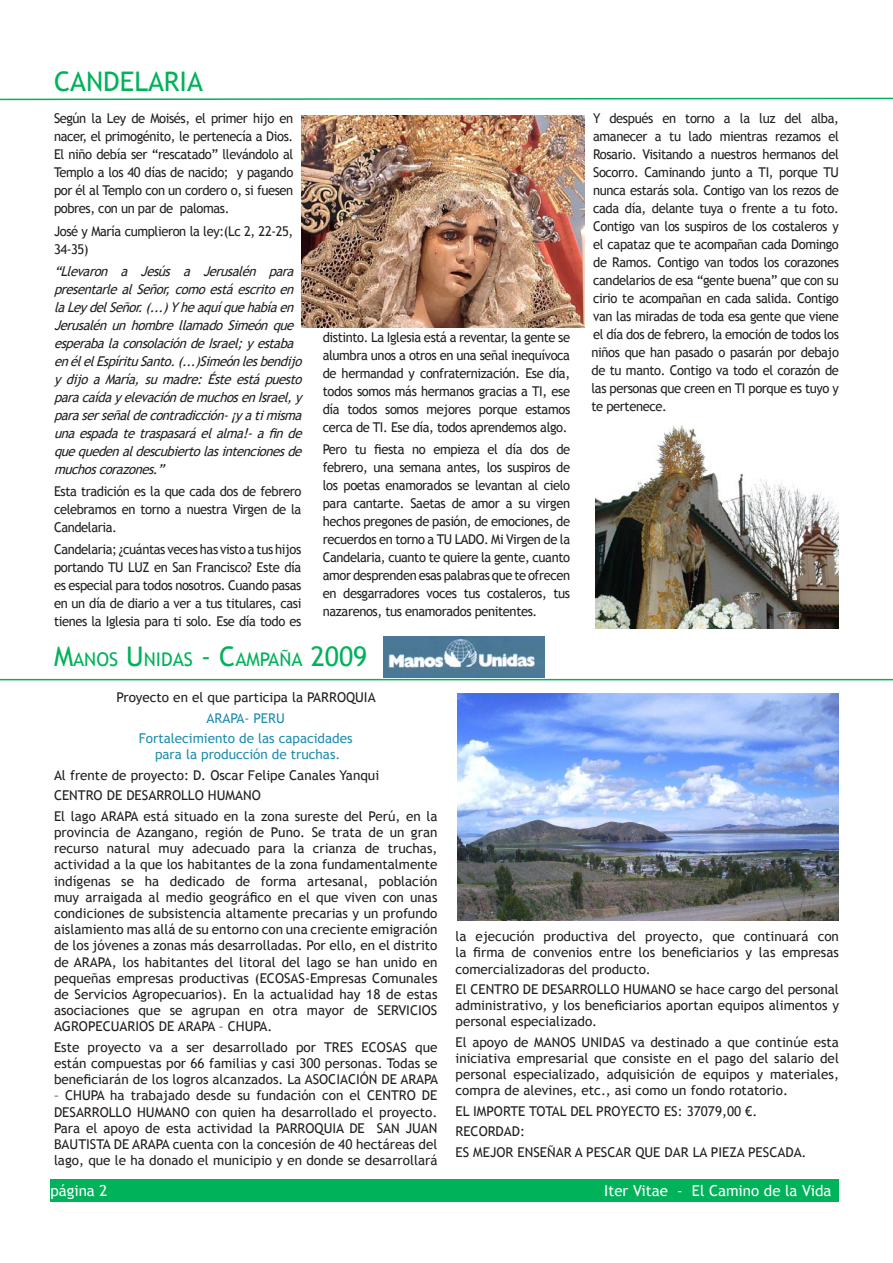
<style>
.page{position:relative;width:893px;height:1263px;background:#fff}
.page>*{position:absolute;margin:0;border:0;box-sizing:border-box;transform-origin:0 0}
.t1{font:27px "Trebuchet MS";color:#00b25a}
.t2{font:18.9px "Trebuchet MS";color:#00b25a}
.t3{font:15.15px "Trebuchet MS";color:#fff}
.GENERAL_TODO{font:13.5px/16.2px "Trebuchet MS";color:#231f20;text-align:justify}
.GENERAL_TODO-2{font:13.5px/18px "Trebuchet MS";color:#231f20;text-align:justify;scale:.96 1}
.GENERAL_TODO-3{font:italic 13.5px/18px "Trebuchet MS";color:#231f20;scale:.96 1}
.t4{font:13.5px/16.2px "Trebuchet MS";color:#1f8daf;text-align:center}
.GENERAL_TODO-4{font:13.5px/18px "Trebuchet MS";letter-spacing:-.03em;color:#231f20;scale:.96 1}
.s1{font-size:27px}
</style>
<div class="page">
<div style="left:50px;top:1179px;width:789px;height:23px;background:#00b25a"></div>
<svg style="left:0;top:97px;width:893px;height:4px"></svg>
<img style="left:302px;top:115px;width:283px;height:212px">
<hr style="left:0;top:679px;width:893px;height:1px;background:#00b25a">
<img style="left:383px;top:636px;width:161px;height:41px">
<img style="left:457px;top:693px;width:382px;height:228px">
<img style="left:595px;top:424px;width:244px;height:205px">
<p class="t1" style="left:54px;top:66px;width:151px">CANDELARIA</p>
<p class="GENERAL_TODO-2" style="left:54px;top:110px;width:251px">Según la Ley de Moisés, el primer hijo en nacer, el primogénito, le pertenecía a Dios.<br>El niño debía ser “rescatado” llevándolo al Templo a los 40 días de nacido; y pagando por él al Templo con un cordero o, si fuesen pobres, con un par de palomas.</p>
<p class="GENERAL_TODO-4" style="left:54px;top:222px;width:251px">José y María cumplieron la ley:(Lc 2, 22-25,<br>34-35)</p>
<p class="GENERAL_TODO-3" style="left:54px;top:262px;width:264px">“Llevaron a Jesús a Jerusalén para presentarlealSeñor,comoestáescritoen laLeydelSeñor.(...)Yheaquíquehabíaen Jerusalén un hombre llamado Simeón que esperabalaconsolacióndeIsrael;yestaba enélelEspírituSanto.(...)Simeónlesbendijo y dijo a María, su madre: Éste está puesto paracaídayelevacióndemuchosenIsrael,y paraserseñaldecontradicción-¡yatimisma unaespadatetraspasaráelalma!-afinde quequedenaldescubiertolasintencionesde muchoscorazones.”</p>
<p class="GENERAL_TODO-2" style="left:54px;top:482px;width:259px">Esta tradición es la que cada dos de febrero celebramos en torno a nuestra Virgen de la Candelaria.</p>
<p class="GENERAL_TODO-2" style="left:54px;top:541px;width:259px">Candelaria; ¿cuántas veces has visto a tus hijos portando TU LUZ en San Francisco? Este día es especial para todos nosotros. Cuando pasas en un día de diario a ver a tus titulares, casi tienes la Iglesia para ti solo. Ese día todo es</p>
<p class="GENERAL_TODO-2" style="left:323px;top:328px;width:259px">distinto. La Iglesia está a reventar, la gente se alumbra unos a otros en una señal inequívoca de hermandad y confraternización. Ese día, todos somos más hermanos gracias a TI, ese día todos somos mejores porque estamos cerca de TI. Ese día, todos aprendemos algo.</p>
<p class="GENERAL_TODO-2" style="left:323px;top:440px;width:259px">Pero tu fiesta no empieza el día dos de febrero, una semana antes, los suspiros de los poetas enamorados se levantan al cielo para cantarte. Saetas de amor a su virgen hechos pregones de pasión, de emociones, de recuerdos en torno a TU LADO. Mi Virgen de la Candelaria, cuanto te quiere la gente, cuanto amor desprenden esas palabras que te ofrecen en desgarradores voces tus costaleros, tus nazarenos, tus enamorados penitentes.</p>
<p class="GENERAL_TODO-2" style="left:591px;top:110px;width:259px">Y después en torno a la luz del alba, amanecer a tu lado mientras rezamos el Rosario. Visitando a nuestros hermanos del Socorro. Caminando junto a TI, porque TU nunca estarás sola. Contigo van los rezos de cada día, delante tuya o frente a tu foto.<br>Contigo van los suspiros de los costaleros y el capataz que te acompañan cada Domingo de Ramos. Contigo van todos los corazones candelarios de esa “gente buena” que con su cirio te acompañan en cada salida. Contigo van las miradas de toda esa gente que viene el día dos de febrero, la emoción de todos los niños que han pasado o pasarán por debajo de tu manto. Contigo va todo el corazón de las personas que creen en TI porque es tuyo y te pertenece.</p>
<p class="t2" style="left:54px;top:648px;width:315px"><span class="s1">M</span>ANOS <span class="s1">U</span>NIDAS <span class="s1">- C</span>AMPAÑA <span class="s1">2009</span></p>
<p class="GENERAL_TODO" style="left:117px;top:689px;width:261px">Proyecto en el que participa la PARROQUIA</p>
<p class="t4" style="left:207px;top:710px;width:80px">ARAPA- PERU</p>
<p class="t4" style="left:139px;top:730px;width:215px">Fortalecimiento de las capacidades para la producción de truchas.</p>
<p class="GENERAL_TODO" style="left:54px;top:767px;width:327px">Al frente de proyecto: D. Oscar Felipe Canales Yanqui</p>
<p class="GENERAL_TODO" style="left:54px;top:787px;width:208px">CENTRO DE DESARROLLO HUMANO</p>
<p class="GENERAL_TODO" style="left:54px;top:808px;width:385px">El lago ARAPA está situado en la zona sureste del Perú, en la provincia de Azangano, región de Puno. Se trata de un gran recurso natural muy adecuado para la crianza de truchas, actividad a la que los habitantes de la zona fundamentalmente indígenas se ha dedicado de forma artesanal, población muy arraigada al medio geográfico en el que viven con unas condiciones de subsistencia altamente precarias y un profundo aislamiento mas allá de su entorno con una creciente emigración de los jóvenes a zonas más desarrolladas. Por ello, en el distrito de ARAPA, los habitantes del litoral del lago se han unido en pequeñas empresas productivas (ECOSAS-Empresas Comunales de Servicios Agropecuarios). En la actualidad hay 18 de estas asociaciones que se agrupan en otra mayor de SERVICIOS AGROPECUARIOS DE ARAPA – CHUPA.</p>
<p class="GENERAL_TODO" style="left:54px;top:1039px;width:386px">Este proyecto va a ser desarrollado por TRES ECOSAS que están compuestas por 66 familias y casi 300 personas. Todas se beneficiarán de los logros alcanzados. La ASOCIACIÓN DE ARAPA</p>
<p class="GENERAL_TODO" style="left:54px;top:1088px;width:385px">– CHUPA ha trabajado desde su fundación con el CENTRO DE DESARROLLO HUMANO con quien ha desarrollado el proyecto.<br>Para el apoyo de esta actividad la PARROQUIA DE SAN JUAN BAUTISTA DE ARAPA cuenta con la concesión de 40 hectáreas del lago, que le ha donado el municipio y en donde se desarrollará</p>
<p class="GENERAL_TODO" style="left:455px;top:928px;width:385px">la ejecución productiva del proyecto, que continuará con la firma de convenios entre los beneficiarios y las empresas comercializadoras del producto.</p>
<p class="GENERAL_TODO" style="left:455px;top:981px;width:385px">El CENTRO DE DESARROLLO HUMANO se hace cargo del personal administrativo, y los beneficiarios aportan equipos alimentos y personal especializado.</p>
<p class="GENERAL_TODO" style="left:455px;top:1034px;width:385px">El apoyo de MANOS UNIDAS va destinado a que continúe esta iniciativa empresarial que consiste en el pago del salario del personal especializado, adquisición de equipos y materiales, compra de alevines, etc., asi como un fondo rotatorio.</p>
<p class="GENERAL_TODO" style="left:455px;top:1103px;width:303px">EL IMPORTE TOTAL DEL PROYECTO ES: 37079,00 €.</p>
<p class="GENERAL_TODO" style="left:455px;top:1124px;width:71px">RECORDAD:</p>
<p class="GENERAL_TODO" style="left:455px;top:1144px;width:353px">ES MEJOR ENSEÑAR A PESCAR QUE DAR LA PIEZA PESCADA.</p>
<p class="t3" style="left:50px;top:1182px;width:58px">página 2</p>
<p class="t3" style="left:604px;top:1182px;width:229px">Iter Vitae - El Camino de la Vida</p>
</div>
